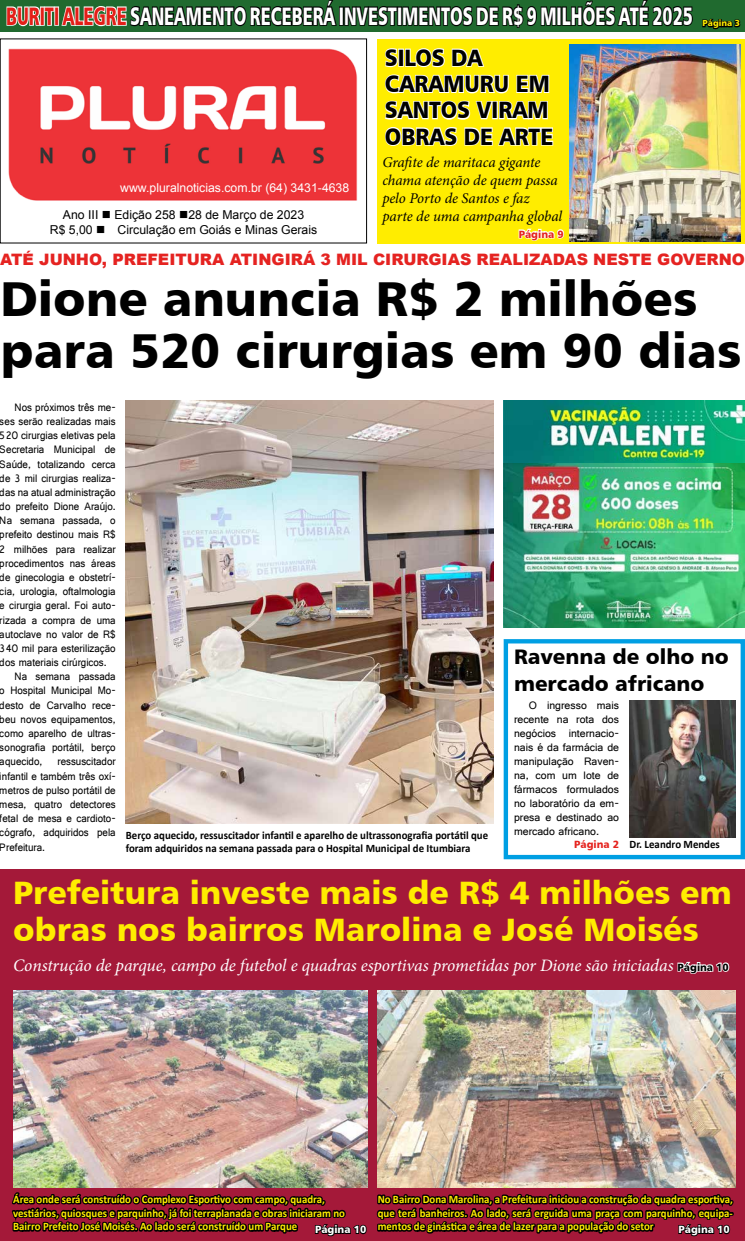
<style>
.page{position:relative;width:745px;height:1241px;background:#fff}
.page>*{position:absolute;margin:0;border:0;box-sizing:border-box;transform-origin:0 0}
.t1{font:49px/52.5px "Humanist 777 BT Black B";color:#000}
.t2{font:32.38px/36.8px "Humanist 777 BT Black B";color:#ffed00}
.t3{font:25.29px "Humanist 777 BT Black B";color:#fff;scale:.65 1}
.t4{font:23.62px/26.2px "Humanist 777 BT Black B";color:#000;scale:.9 1}
.t5{font:21px/26.2px "Humanist 777 BT Black B";color:#000}
.t6{font:italic 17.5px "Minion Pro";letter-spacing:-.005em;color:#fff}
.t7{font:900 15.75px "Arial";color:#e52321}
.t8{font:italic 14.88px/17.8px "Minion Pro";letter-spacing:-.005em;color:#000}
.t9{font:12.25px/14.7px "Arial";color:#000;text-align:center}
.t10{font:12.25px "Arial";color:#fff}
.t11{font:11.38px/14.2px "Gautami";color:#000;text-align:justify;scale:.93 1}
.t12{font:700 11.38px/13.7px "Calibri";color:#ffed00;scale:.95 1}
.t13{font:11.38px/14px "Gautami";color:#000;text-align:justify}
.t14{font:700 11.38px/13.7px "Calibri";color:#000;scale:.95 1}
.t15{font:10.5px "Humanist 777 BT Black B";color:#fff}
.t16{font:10.5px "Humanist 777 BT Black B";color:#e5231e}
.t17{font:8.75px "Humanist 777 BT Black B";color:#ffed00}
.s1{color:#e41f18}
.s2{font-family:"Humanist 777 BT Black B";font-style:normal;font-size:10.5px;color:#000}
.s3{font-family:"Humanist 777 BT Black B";font-weight:400;font-size:10.5px;color:#e5231e}
</style>
<div class="page">
<div style="left:377px;top:39px;width:367px;height:205px;background:#ffed00"></div>
<div style="left:0;top:869px;width:744px;height:371px;background:#a41939"></div>
<div style="left:0;top:0;width:744px;height:31px;background:#206a2f"></div>
<div style="left:8px;top:159px;width:350px;height:41px;background:#ed3338"></div>
<svg style="left:702px;top:18px;width:39px;height:12px"></svg>
<img style="left:126px;top:400px;width:367px;height:423px">
<svg style="left:125px;top:821px;width:366px;height:3px"></svg>
<img style="left:503px;top:400px;width:241px;height:228px">
<img style="left:13px;top:990px;width:354px;height:189px">
<svg style="left:677px;top:961px;width:53px;height:13px"></svg>
<svg style="left:11px;top:1179px;width:357px;height:58px"></svg>
<img style="left:377px;top:990px;width:358px;height:189px">
<svg style="left:376px;top:1179px;width:359px;height:58px"></svg>
<div style="left:503px;top:639px;width:241px;height:220px;border:4px solid #009fe3"></div>
<img style="left:629px;top:700px;width:106px;height:137px">
<svg style="left:626px;top:825px;width:96px;height:35px"></svg>
<img style="left:569px;top:44px;width:170px;height:197px">
<img style="left:6px;top:0;width:687px;height:159px">
<svg style="left:518px;top:228px;width:47px;height:13px"></svg>
<h3 class="t3" style="left:6px;top:0;width:1056px"><span class="s1">BURITI ALEGRE</span> SANEAMENTO RECEBERÁ INVESTIMENTOS DE R$ 9 MILHÕES ATÉ 2025</h3>
<p class="t10" style="left:120px;top:179px;width:230px">www.pluralnoticias.com.br (64) 3431-4638</p>
<p class="t9" style="left:50px;top:208px;width:269px">Ano III ■ Edição 258 ■28 de Março de 2023<br>R$ 5,00 ■ Circulação em Goiás e Minas Gerais</p>
<h3 class="t4" style="left:384px;top:44px;width:189px">SILOS DA<br>CARAMURU EM<br>SANTOS VIRAM<br>OBRAS DE ARTE</h3>
<h3 class="t8" style="left:382px;top:153px;width:181px">Grafite de maritaca gigante chama atenção de quem passa pelo Porto de Santos e faz parte de uma campanha global</h3>
<p class="t16" style="left:518px;top:227px;width:46px">Página 9</p>
<p class="t17" style="left:702px;top:18px;width:39px">Página 3</p>
<h3 class="t7" style="left:0;top:248px;width:746px">ATÉ JUNHO, PREFEITURA ATINGIRÁ 3 MIL CIRURGIAS REALIZADAS NESTE GOVERNO</h3>
<h1 class="t1" style="left:0;top:271px;width:741px">Dione anuncia R$ 2 milhões para 520 cirurgias em 90 dias</h1>
<p class="t11" style="left:15px;top:399px;width:110px">Nos próximos três me-</p>
<p class="t11" style="left:0;top:414px;width:126px">ses serão realizadas mais</p>
<p class="t11" style="left:0;top:428px;width:126px">520 cirurgias eletivas pela</p>
<p class="t11" style="left:0;top:442px;width:126px">Secretaria Municipal de</p>
<p class="t11" style="left:0;top:456px;width:126px">Saúde, totalizando cerca</p>
<p class="t11" style="left:0;top:470px;width:126px">de 3 mil cirurgias realiza-</p>
<p class="t11" style="left:0;top:485px;width:126px">das na atual administração</p>
<p class="t11" style="left:0;top:499px;width:126px">do prefeito Dione Araújo.</p>
<p class="t11" style="left:0;top:513px;width:126px">Na semana passada, o</p>
<p class="t11" style="left:0;top:527px;width:126px">prefeito destinou mais R$</p>
<p class="t11" style="left:0;top:541px;width:126px">2 milhões para realizar</p>
<p class="t11" style="left:0;top:555px;width:126px">procedimentos nas áreas</p>
<p class="t11" style="left:0;top:570px;width:126px">de ginecologia e obstetrí-</p>
<p class="t11" style="left:0;top:584px;width:126px">cia, urologia, oftalmologia</p>
<p class="t11" style="left:0;top:598px;width:126px">e cirurgia geral. Foi auto-</p>
<p class="t11" style="left:0;top:612px;width:126px">rizada a compra de uma</p>
<p class="t11" style="left:0;top:626px;width:126px">autoclave no valor de R$</p>
<p class="t11" style="left:0;top:640px;width:126px">340 mil para esterilização</p>
<p class="t11" style="left:0;top:655px;width:116px">dos materiais cirúrgicos.</p>
<p class="t11" style="left:15px;top:669px;width:110px">Na semana passada</p>
<p class="t11" style="left:0;top:683px;width:126px">o Hospital Municipal Mo-</p>
<p class="t11" style="left:0;top:697px;width:126px">desto de Carvalho rece-</p>
<p class="t11" style="left:0;top:711px;width:126px">beu novos equipamentos,</p>
<p class="t11" style="left:0;top:726px;width:126px">como aparelho de ultras-</p>
<p class="t11" style="left:0;top:740px;width:126px">sonografia portátil, berço</p>
<p class="t11" style="left:0;top:754px;width:47px">aquecido,</p>
<h3 class="t5" style="left:513px;top:643px;width:216px">Ravenna de olho no mercado africano</h3>
<p class="t13" style="left:513px;top:697px;width:106px;text-indent:15px">O ingresso mais recente na rota dos negócios internacio&shy;nais é da farmácia de manipulação Raven&shy;na, com um lote de fármacos formulados no laboratório da em&shy;presa e destinado ao mercado africano.</p>
<p class="t11" style="left:0;top:754px;width:126px;text-indent:58px">ressuscitador infantil e também três oxí&shy;metros de pulso portátil de mesa, quatro detectores fetal de mesa e cardioto&shy;cógrafo, adquiridos pela Prefeitura.</p>
<p class="t14" style="left:126px;top:828px;width:382px">Berço aquecido, ressuscitador infantil e aparelho de ultrassonografia portátil que foram adquiridos na semana passada para o Hospital Municipal de Itumbiara</p>
<h2 class="t2" style="left:13px;top:873px;width:719px">Prefeitura investe mais de R$ 4 milhões em obras nos bairros Marolina e José Moisés</h2>
<h3 class="t6" style="left:13px;top:953px;width:716px">Construção de parque, campo de futebol e quadras esportivas prometidas por Dione são iniciadas <span class="s2">Página 10</span></h3>
<p class="t14" style="left:573px;top:837px;width:155px"><span class="s3">Página 2</span> Dr. Leandro Mendes</p>
<p class="t12" style="left:13px;top:1192px;width:350px">Área onde será construído o Complexo Esportivo com campo, quadra, vestiários, quiosques e parquinho, já foi terraplanada e obras iniciaram no<br>Bairro Prefeito José Moisés. Ao lado será construído um Parque</p>
<p class="t15" style="left:315px;top:1222px;width:53px">Página 10</p>
<p class="t12" style="left:377px;top:1192px;width:375px;text-align:justify">No Bairro Dona Marolina, a Prefeitura iniciou a construção da quadra esportiva, que terá banheiros. Ao lado, será erguida uma praça com parquinho, equipa&shy;mentos de ginástica e área de lazer para a população do setor</p>
<p class="t15" style="left:678px;top:1222px;width:53px">Página 10</p>
</div>
